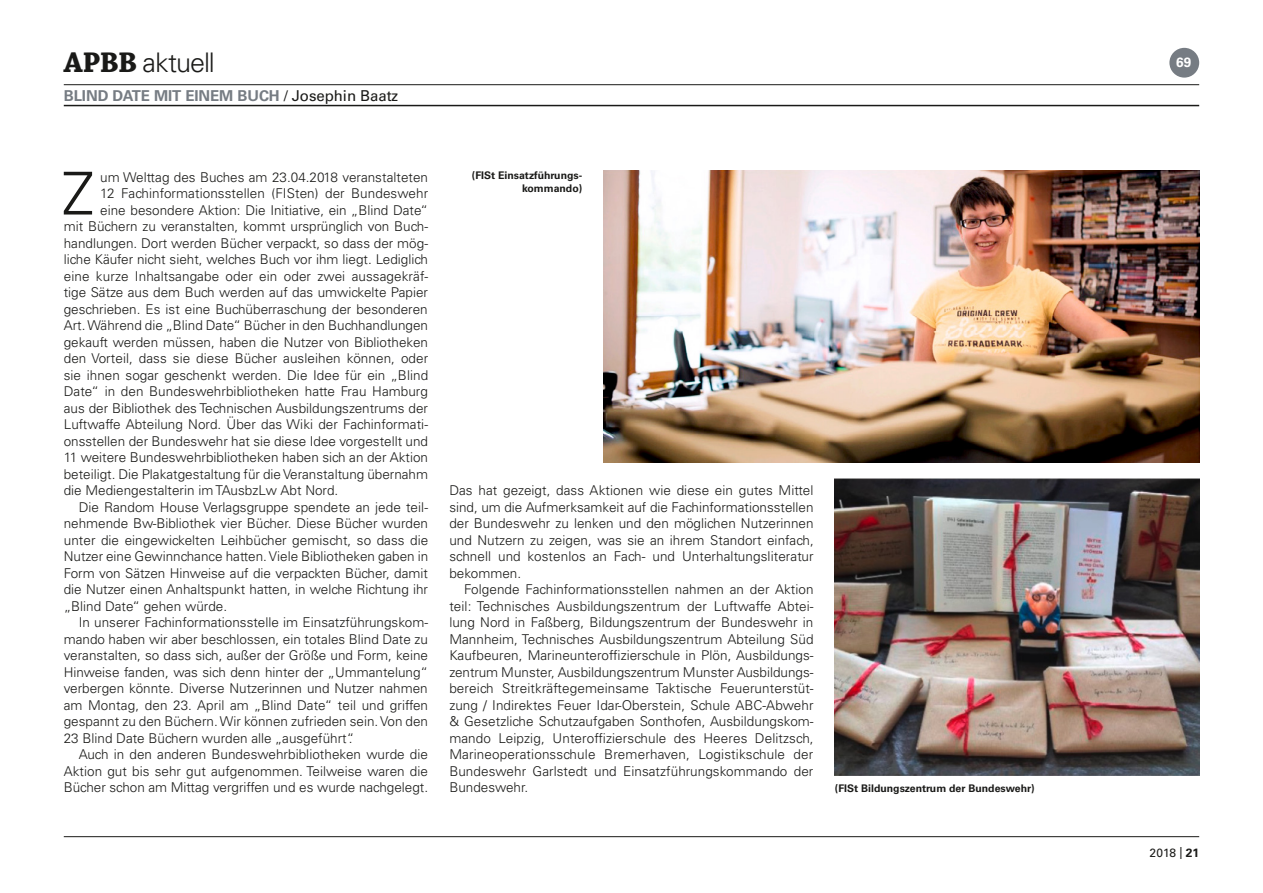
<style>
.page{position:relative;width:1263px;height:893px;background:#fff}
.page>*{position:absolute;margin:0;border:0;box-sizing:border-box;transform-origin:0 0}
.Lauftext_ohne_Einzug{font:300 59.25px "Univers LT Std";color:#1a1a18}
.t1{font:300 27px "Univers LT Std";letter-spacing:-.04em;color:#1a1a18}
.t2{font:700 15px "Univers LT Std";letter-spacing:-.005em;color:#767c83}
.Lauftext_mit_Einzug{font:300 13.5px/16.5px "Univers LT Std";color:#1a1a18;text-align:justify}
.Lauftext_ohne_Einzug-2{font:300 13.5px "Univers LT Std";color:#1a1a18}
.Lauftext_mit_Einzug-2{font:700 13.5px "Univers LT Std";color:#fff}
.t3{font:12px "Univers LT Std";color:#1a1a18}
.BU{font:700 10.5px/12.6px "Univers LT Std";color:#1a1a18;text-align:right}
.s1{font-family:"Chaparral Pro";font-weight:700;font-size:30px}
.s2{font-weight:400;color:#1a1a18}
.s3{font-weight:700}
</style>
<div class="page">
<hr style="left:64px;top:84px;width:1135px;height:1px;background:#1a1a18">
<hr style="left:64px;top:105px;width:1135px;height:1px;background:#1a1a18">
<hr style="left:64px;top:836px;width:1135px;height:1px;background:#1a1a18">
<img style="left:603px;top:170px;width:596px;height:292px">
<img style="left:835px;top:479px;width:364px;height:297px">
<div style="left:1169px;top:48px;width:30px;height:30px;background:#767c83;border-radius:50%"></div>
<h2 class="t1" style="left:64px;top:46px;width:153px"><span class="s1">APBB</span> aktuell</h2>
<p class="t2" style="left:64px;top:87px;width:336px">BLIND DATE MIT EINEM BUCH <span class="s2">/ Josephin Baatz</span></p>
<p class="Lauftext_ohne_Einzug" style="left:61px;top:158px;width:34px">Z</p>
<p class="Lauftext_ohne_Einzug-2" style="left:100px;top:169px;width:329px">um Welttag des Buches am 23.04.2018 veranstalteten</p>
<p class="Lauftext_ohne_Einzug-2" style="left:100px;top:185px;width:329px">12 Fachinformationsstellen (FISten) der Bundeswehr</p>
<p class="Lauftext_ohne_Einzug-2" style="left:100px;top:202px;width:329px">eine besondere Aktion: Die Initiative, ein „Blind Date“</p>
<p class="Lauftext_ohne_Einzug-2" style="left:64px;top:218px;width:366px">mit Büchern zu veranstalten, kommt ursprünglich von Buch-</p>
<p class="Lauftext_ohne_Einzug-2" style="left:64px;top:235px;width:366px">handlungen. Dort werden Bücher verpackt, so dass der mög-</p>
<p class="Lauftext_ohne_Einzug-2" style="left:64px;top:251px;width:366px">liche Käufer nicht sieht, welches Buch vor ihm liegt. Lediglich</p>
<p class="Lauftext_ohne_Einzug-2" style="left:64px;top:268px;width:366px">eine kurze Inhaltsangabe oder ein oder zwei aussagekräf-</p>
<p class="Lauftext_ohne_Einzug-2" style="left:64px;top:284px;width:366px">tige Sätze aus dem Buch werden auf das umwickelte Papier</p>
<p class="Lauftext_ohne_Einzug-2" style="left:64px;top:301px;width:365px">geschrieben. Es ist eine Buchüberraschung der besonderen</p>
<p class="Lauftext_ohne_Einzug-2" style="left:64px;top:317px;width:366px">Art. Während die „Blind Date“ Bücher in den Buchhandlungen</p>
<p class="Lauftext_ohne_Einzug-2" style="left:64px;top:334px;width:366px">gekauft werden müssen, haben die Nutzer von Bibliotheken</p>
<p class="Lauftext_ohne_Einzug-2" style="left:64px;top:350px;width:366px">den Vorteil, dass sie diese Bücher ausleihen können, oder</p>
<p class="Lauftext_ohne_Einzug-2" style="left:64px;top:367px;width:366px">sie ihnen sogar geschenkt werden. Die Idee für ein „Blind</p>
<p class="Lauftext_ohne_Einzug-2" style="left:64px;top:383px;width:366px">Date“ in den Bundeswehrbibliotheken hatte Frau Hamburg</p>
<p class="Lauftext_ohne_Einzug-2" style="left:64px;top:400px;width:366px">aus der Bibliothek des Technischen Ausbildungszentrums der</p>
<p class="Lauftext_ohne_Einzug-2" style="left:64px;top:416px;width:366px">Luftwaffe Abteilung Nord. Über das Wiki der Fachinformati-</p>
<p class="Lauftext_ohne_Einzug-2" style="left:64px;top:433px;width:366px">onsstellen der Bundeswehr hat sie diese Idee vorgestellt und</p>
<p class="Lauftext_ohne_Einzug-2" style="left:64px;top:449px;width:366px">11 weitere Bundeswehrbibliotheken haben sich an der Aktion</p>
<p class="Lauftext_ohne_Einzug-2" style="left:64px;top:466px;width:366px">beteiligt. Die Plakatgestaltung für die Veranstaltung übernahm</p>
<p class="Lauftext_ohne_Einzug-2" style="left:64px;top:482px;width:276px">die Mediengestalterin im TAusbzLw Abt Nord.</p>
<p class="Lauftext_mit_Einzug" style="left:64px;top:498px;width:366px;text-indent:15px">Die Random House Verlagsgruppe spendete an jede teil&shy;nehmende Bw-Bibliothek vier Bücher. Diese Bücher wurden unter die eingewickelten Leihbücher gemischt, so dass die Nutzer eine Gewinnchance hatten. Viele Bibliotheken gaben in Form von Sätzen Hinweise auf die verpackten Bücher, damit die Nutzer einen Anhaltspunkt hatten, in welche Richtung ihr „Blind Date“ gehen würde.</p>
<p class="Lauftext_mit_Einzug" style="left:64px;top:614px;width:366px;text-indent:15px">In unserer Fachinformationsstelle im Einsatzführungskom&shy;mando haben wir aber beschlossen, ein totales Blind Date zu veranstalten, so dass sich, außer der Größe und Form, keine Hinweise fanden, was sich denn hinter der „Ummantelung“ verbergen könnte. Diverse Nutzerinnen und Nutzer nahmen am Montag, den 23. April am „Blind Date“ teil und griffen gespannt zu den Büchern. Wir können zufrieden sein. Von den 23 Blind Date Büchern wurden alle „ausgeführt“.</p>
<p class="Lauftext_mit_Einzug" style="left:64px;top:746px;width:366px;text-indent:15px">Auch in den anderen Bundeswehrbibliotheken wurde die Aktion gut bis sehr gut aufgenommen. Teilweise waren die Bücher schon am Mittag vergriffen und es wurde nachgelegt.</p>
<p class="BU" style="left:472px;top:169px;width:112px">(FISt Einsatzführungs&shy;kommando)</p>
<p class="Lauftext_mit_Einzug" style="left:449px;top:482px;width:366px">Das hat gezeigt, dass Aktionen wie diese ein gutes Mittel sind, um die Aufmerksamkeit auf die Fachinformationsstellen der Bundeswehr zu lenken und den möglichen Nutzerinnen und Nutzern zu zeigen, was sie an ihrem Standort einfach, schnell und kostenlos an Fach- und Unterhaltungsliteratur bekommen.</p>
<p class="Lauftext_mit_Einzug" style="left:449px;top:581px;width:366px;text-indent:15px">Folgende Fachinformationsstellen nahmen an der Aktion teil: Technisches Ausbildungszentrum der Luftwaffe Abtei&shy;lung Nord in Faßberg, Bildungszentrum der Bundeswehr in Mannheim, Technisches Ausbildungszentrum Abteilung Süd Kaufbeuren, Marineunteroffizierschule in Plön, Ausbildungs&shy;zentrum Munster, Ausbildungszentrum Munster Ausbildungs&shy;bereich Streitkräftegemeinsame Taktische Feuerunterstüt&shy;zung / Indirektes Feuer Idar-Oberstein, Schule ABC-Abwehr &amp; Gesetzliche Schutzaufgaben Sonthofen, Ausbildungskom&shy;mando Leipzig, Unteroffizierschule des Heeres Delitzsch, Marineoperationsschule Bremerhaven, Logistikschule der Bundeswehr Garlstedt und Einsatzführungskommando der Bundeswehr.</p>
<p class="BU" style="left:835px;top:782px;width:201px">(FISt Bildungszentrum der Bundeswehr)</p>
<p class="Lauftext_mit_Einzug-2" style="left:1176px;top:55px;width:17px">69</p>
<p class="t3" style="left:1149px;top:846px;width:51px">2018 | <span class="s3">21</span></p>
</div>
